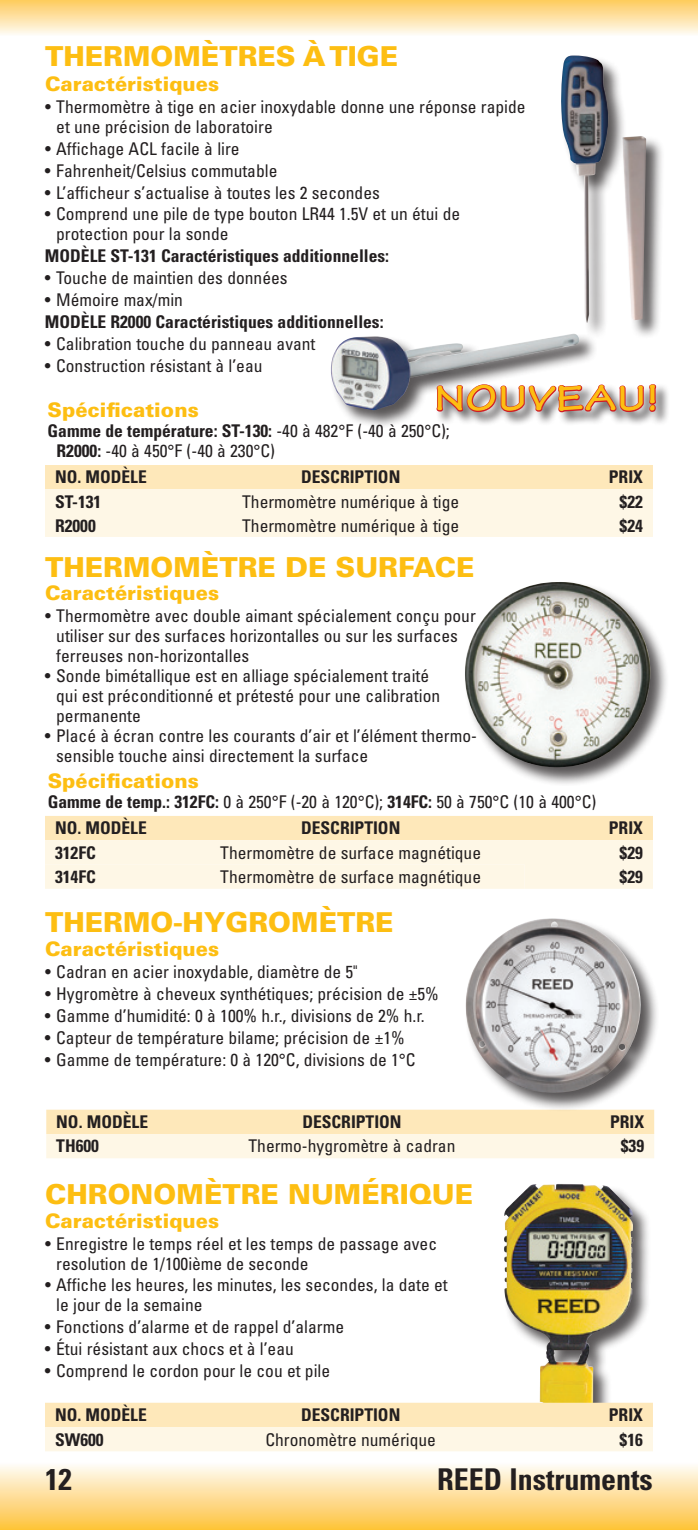
<style>
.page{position:relative;width:698px;height:1530px;background:#fff}
.page>*{position:absolute;margin:0;border:0;box-sizing:border-box;transform-origin:0 0}
.t1{font:700 expanded 37.5px "Tekton Pro";letter-spacing:.04em;color:#fdbe12}
.t2{font:700 condensed 30px "Univers LT Std";color:#231f20}
.t3{font:900 27.5px "Univers LT Std";color:#fdbe12}
.t4{font:900 20px "Univers LT Std";color:#fdbe12}
.t5{font:condensed 17.5px/20px "Univers LT Std";color:#231f20}
.t6{font:700 condensed 17.5px/21.8px "Univers LT Std";color:#231f20}
.s1{font-weight:400}
.s2{font-weight:700}
</style>
<div class="page">
<div style="left:0;top:0;width:698px;height:36px;background:linear-gradient(to bottom,#fecb5d,#fefaf1)"></div>
<div style="left:0;top:1462px;width:698px;height:68px;background:linear-gradient(to bottom,#fefdfc,#fec33e)"></div>
<svg style="left:45px;top:816px;width:607px;height:73px;background:#fef2d7"></svg>
<div style="left:463px;top:580px;width:206px;height:206px;background:#231f20;opacity:.75"></div>
<img style="left:464px;top:582px;width:187px;height:185px">
<svg style="left:45px;top:465px;width:607px;height:72px;background:#fef2d7"></svg>
<div style="left:559px;top:54px;width:105px;height:286px;background:#231f20;opacity:.75"></div>
<img style="left:560px;top:55px;width:86px;height:268px">
<svg style="left:46px;top:1110px;width:608px;height:48px;background:#feefd0"></svg>
<div style="left:463px;top:917px;width:195px;height:195px;background:#231f20;opacity:.75"></div>
<img style="left:464px;top:918px;width:179px;height:177px">
<div style="left:502px;top:1183px;width:149px;height:251px;background:#231f20;opacity:.75"></div>
<img style="left:504px;top:1184px;width:129px;height:219px">
<svg style="left:45px;top:1403px;width:607px;height:48px;background:#fdefcf"></svg>
<div style="left:329px;top:332px;width:268px;height:96px;background:#231f20;opacity:.75"></div>
<img style="left:330px;top:334px;width:249px;height:76px">
<div style="left:435px;top:382px;width:234px;height:43px;background:#231f20;opacity:.75"></div>
<svg style="left:435px;top:383px;width:222px;height:30px"></svg>
<p class="t3" style="left:45px;top:39px;width:354px">ThermomètreS à tige</p>
<p class="t4" style="left:45px;top:71px;width:176px">Caractéristiques</p>
<p class="t5" style="left:56px;top:97px;width:471px;text-indent:-11px">• Thermomètre à tige en acier inoxydable donne une réponse rapide et une précision de laboratoire</p>
<p class="t5" style="left:45px;top:138px;width:196px">• Affichage ACL facile à lire</p>
<p class="t5" style="left:45px;top:160px;width:234px">• Fahrenheit/Celsius commutable</p>
<p class="t5" style="left:45px;top:182px;width:336px">• L’afficheur s’actualise à toutes les 2 secondes</p>
<p class="t5" style="left:56px;top:204px;width:405px;text-indent:-11px">• Comprend une pile de type bouton LR44 1.5V et un étui de protection pour la sonde</p>
<p class="t6" style="left:45px;top:245px;width:345px">MODÈLE ST-131 Caractéristiques additionnelles:</p>
<p class="t5" style="left:45px;top:268px;width:244px">• Touche de maintien des données</p>
<p class="t6" style="left:45px;top:289px;width:340px"><span class="s1">• Mémoire max/min<br></span>MODÈLE R2000 Caractéristiques additionnelles:</p>
<p class="t5" style="left:45px;top:333px;width:272px">• Calibration touche du panneau avant</p>
<p class="t5" style="left:45px;top:355px;width:219px">• Construction résistant à l’eau</p>
<p class="t4" style="left:48px;top:397px;width:153px">Spécifications</p>
<p class="t5" style="left:57px;top:421px;width:395px;text-indent:-9px"><span class="s2">Gamme de température: ST-130:</span> -40 à 482°F (-40 à 250°C);<br><span class="s2">R2000:</span> -40 à 450°F (-40 à 230°C)</p>
<p class="t1" style="left:434px;top:376px;width:224px">NOUVEAU!</p>
<p class="t6" style="left:55px;top:466px;width:93px">NO. MODÈLE</p>
<p class="t6" style="left:301px;top:466px;width:82px">Descri ption</p>
<p class="t6" style="left:608px;top:466px;width:36px">PRIX</p>
<p class="t6" style="left:55px;top:491px;width:48px">ST-131</p>
<p class="t5" style="left:242px;top:491px;width:218px">Thermomètre numérique à tige</p>
<p class="t6" style="left:619px;top:491px;width:25px">$22</p>
<p class="t6" style="left:55px;top:514px;width:42px">R2000</p>
<p class="t5" style="left:242px;top:515px;width:218px">Thermomètre numérique à tige</p>
<p class="t6" style="left:619px;top:514px;width:25px">$24</p>
<p class="t3" style="left:45px;top:550px;width:431px">Thermomètre de surface</p>
<p class="t4" style="left:45px;top:580px;width:176px">Caractéristiques</p>
<p class="t5" style="left:56px;top:605px;width:421px;text-indent:-11px">• Thermomètre avec double aimant spécialement conçu pour utiliser sur des surfaces horizontalles ou sur les surfaces ferreuses non-horizontalles</p>
<p class="t5" style="left:56px;top:665px;width:385px;text-indent:-11px">• Sonde bimétallique est en alliage spécialement traité qui est préconditionné et prétesté pour une calibration permanente</p>
<p class="t5" style="left:56px;top:725px;width:422px;text-indent:-11px">• Placé à écran contre les courants d’air et l’élément thermo&shy;sensible touche ainsi directement la surface</p>
<p class="t4" style="left:48px;top:768px;width:153px">Spécifications</p>
<p class="t5" style="left:48px;top:791px;width:550px"><span class="s2">Gamme de temp.: 312FC:</span> 0 à 250°F (-20 à 120°C); <span class="s2">314FC:</span> 50 à 750°C (10 à 400°C)</p>
<p class="t6" style="left:55px;top:817px;width:93px">NO. MODÈLE</p>
<p class="t6" style="left:301px;top:817px;width:82px">Descri ption</p>
<p class="t6" style="left:608px;top:817px;width:36px">PRIX</p>
<p class="t6" style="left:55px;top:842px;width:33px">312FC</p>
<p class="t5" style="left:220px;top:842px;width:262px">Thermomètre de surface magnétique</p>
<p class="t6" style="left:619px;top:842px;width:25px">$29</p>
<p class="t6" style="left:55px;top:866px;width:33px">314FC</p>
<p class="t5" style="left:220px;top:867px;width:262px">Thermomètre de surface magnétique</p>
<p class="t6" style="left:619px;top:866px;width:25px">$29</p>
<p class="t3" style="left:45px;top:905px;width:350px">Thermo-hygromètre</p>
<p class="t4" style="left:45px;top:937px;width:176px">Caractéristiques</p>
<p class="t5" style="left:45px;top:962px;width:314px">• Cadran en acier inoxydable, diamètre de 5"</p>
<p class="t5" style="left:45px;top:984px;width:395px">• Hygromètre à cheveux synthétiques; précision de ±5%</p>
<p class="t5" style="left:45px;top:1005px;width:381px">• Gamme d’humidité: 0 à 100% h.r., divisions de 2% h.r.</p>
<p class="t5" style="left:45px;top:1027px;width:361px">• Capteur de température bilame; précision de ±1%</p>
<p class="t5" style="left:45px;top:1049px;width:372px">• Gamme de température: 0 à 120°C, divisions de 1°C</p>
<p class="t6" style="left:56px;top:1111px;width:93px">NO. MODÈLE</p>
<p class="t6" style="left:302px;top:1111px;width:82px">Descri ption</p>
<p class="t6" style="left:610px;top:1111px;width:36px">PRIX</p>
<p class="t6" style="left:56px;top:1135px;width:44px">TH600</p>
<p class="t5" style="left:248px;top:1136px;width:208px">Thermo-hygromètre à cadran</p>
<p class="t6" style="left:620px;top:1135px;width:25px">$39</p>
<p class="t3" style="left:45px;top:1177px;width:429px">Chronomètre numérique</p>
<p class="t4" style="left:45px;top:1208px;width:176px">Caractéristiques</p>
<p class="t5" style="left:56px;top:1233px;width:382px;text-indent:-11px">• Enregistre le temps réel et les temps de passage avec resolution de 1/100ième de seconde</p>
<p class="t5" style="left:56px;top:1275px;width:393px;text-indent:-11px">• Affiche les heures, les minutes, les secondes, la date et le jour de la semaine</p>
<p class="t5" style="left:45px;top:1317px;width:300px">• Fonctions d’alarme et de rappel d’alarme</p>
<p class="t5" style="left:45px;top:1339px;width:250px">• Étui résistant aux chocs et à l’eau</p>
<p class="t5" style="left:45px;top:1360px;width:287px">• Comprend le cordon pour le cou et pile</p>
<p class="t6" style="left:55px;top:1404px;width:93px">NO. MODÈLE</p>
<p class="t6" style="left:301px;top:1404px;width:82px">Descri ption</p>
<p class="t6" style="left:608px;top:1404px;width:36px">PRIX</p>
<p class="t6" style="left:55px;top:1428px;width:50px">SW600</p>
<p class="t5" style="left:265px;top:1429px;width:172px">Chronomètre numérique</p>
<p class="t6" style="left:619px;top:1428px;width:25px">$16</p>
<p class="t2" style="left:45px;top:1461px;width:28px">12</p>
<p class="t2" style="left:437px;top:1461px;width:217px">REED Instruments</p>
</div>
